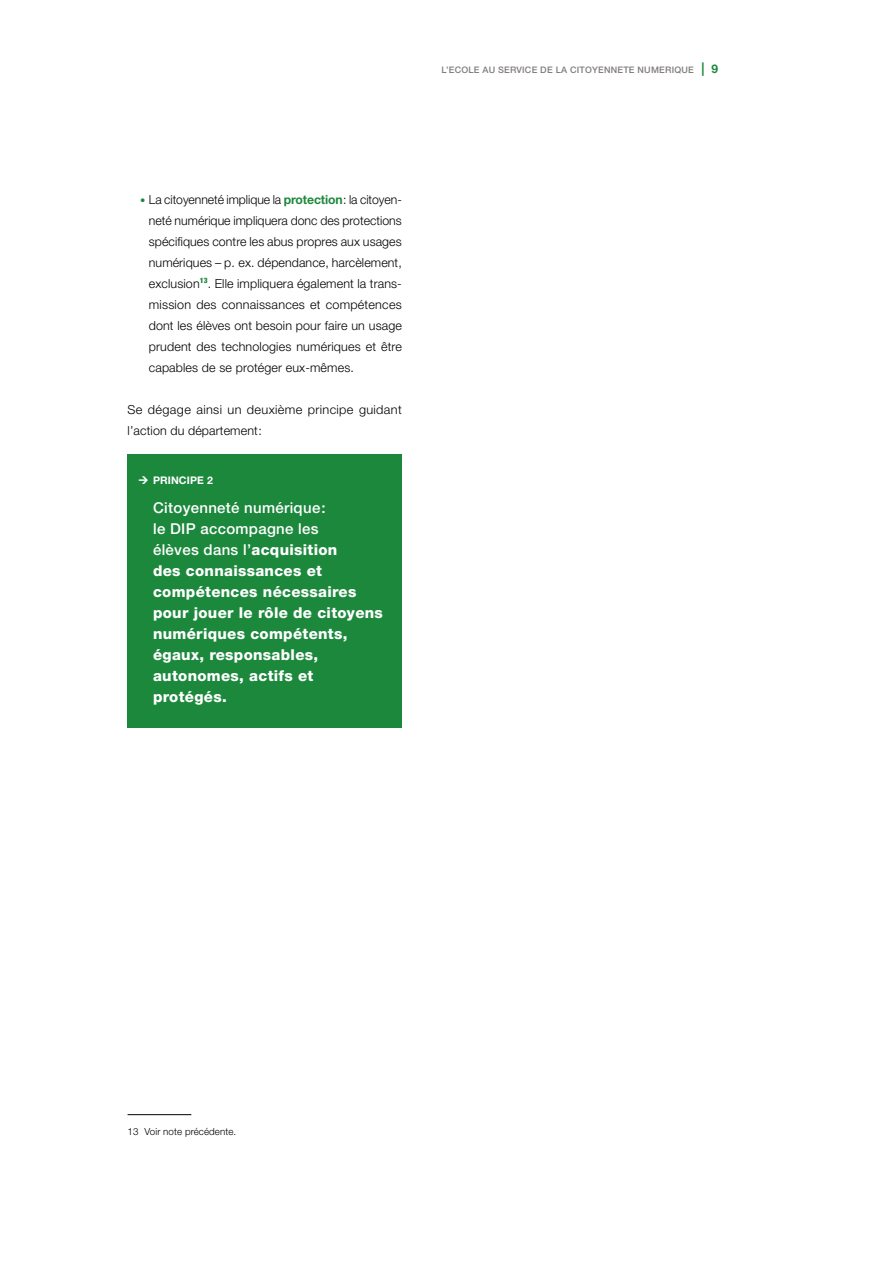
<style>
.page{position:relative;width:893px;height:1263px;background:#fff}
.page>*{position:absolute;margin:0;border:0;box-sizing:border-box;transform-origin:0 0}
.t1{font:800 15px/21px "Helvetica Neue LT Std";letter-spacing:.02em;color:#fff}
.t2{font:300 12.45px/21px "Helvetica Neue LT Std";letter-spacing:.015em;color:#000;text-align:justify}
.t3{font:700 10.5px "Helvetica Neue LT Std";letter-spacing:.01em;color:#fff}
.t4{font:300 9.75px "Helvetica Neue LT Std";letter-spacing:.01em;color:#000}
.t5{font:500 9px "Helvetica Neue LT Std";letter-spacing:.025em;color:#807c7a}
.s1{font-weight:700;font-size:13.5px;color:#1c883c}
.s2{font-weight:700;font-size:12px;color:#1c883c}
.s3{font-size:10.5px;color:#1c883c}
.s4{font-weight:700;color:#1c883c}
.s5{font-weight:500}
</style>
<div class="page">
<div style="left:128px;top:454px;width:274px;height:54px;background:#1c883c"></div>
<div style="left:128px;top:503px;width:274px;height:225px;background:#1c883c"></div>
<hr style="left:128px;top:1114px;width:63px;height:1px;background:#000">
<p class="t5" style="left:441px;top:65px;width:278px">L’ECOLE AU SERVICE DE LA CITOYENNETE NUMERIQUE <span class="s1">|</span> <span class="s2">9</span></p>
<p class="t2" style="left:149px;top:189px;width:255px;text-indent:-9px"><span class="s3">•</span> La citoyenneté implique la <span class="s4">protection</span>: la citoyen&shy;neté numérique impliquera donc des protections spécifiques contre les abus propres aux usages numériques – p. ex. dépendance, harcèlement, exclusion<sup>13</sup>. Elle impliquera également la trans&shy;mission des connaissances et compétences dont les élèves ont besoin pour faire un usage prudent des technologies numériques et être capables de se protéger eux-mêmes.</p>
<p class="t2" style="left:128px;top:399px;width:276px">Se dégage ainsi un deuxième principe guidant l’action du département:</p>
<p class="t3" style="left:153px;top:474px;width:61px">PRINCIPE 2</p>
<p class="t1" style="left:153px;top:497px;width:231px"><span class="s5">Citoyenneté numérique:<br>le DIP accompagne les<br>élèves dans l’</span>acquisition<br>des connaissances et compétences nécessaires pour jouer le rôle de citoyens numériques compétents, égaux, responsables, autonomes, actifs et protégés.</p>
<p class="t4" style="left:128px;top:1126px;width:110px">13 Voir note précédente.</p>
</div>
